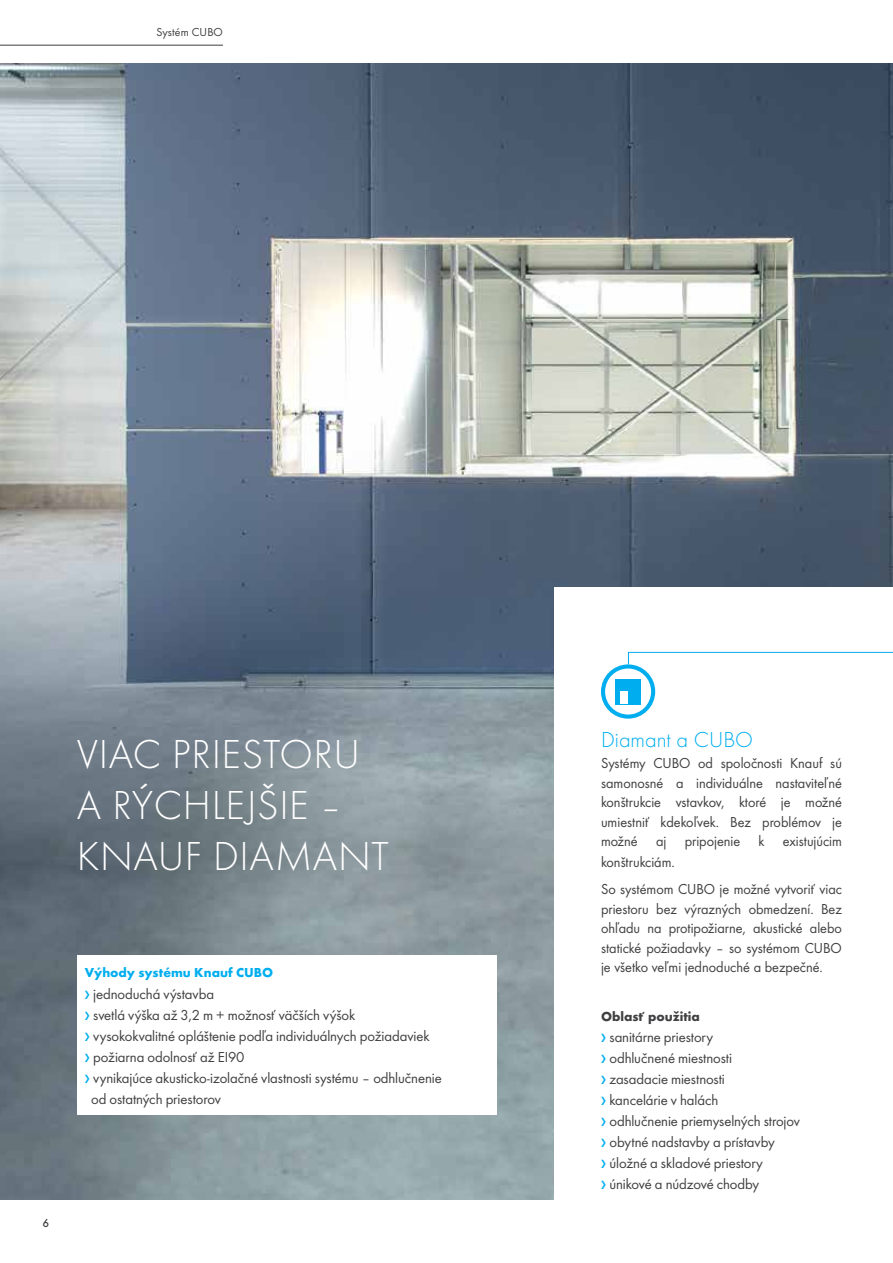
<style>
.page{position:relative;width:893px;height:1263px;background:#fff}
.page>*{position:absolute;margin:0;border:0;box-sizing:border-box;transform-origin:0 0}
.t1{font:42px/51px "Futura TOT Ligh";letter-spacing:.015em;color:#fff}
.t2{font:22.5px "Futura TOT Ligh";color:#00aeef}
.t3{font:15px/21px "Futura Boo";letter-spacing:-.005em;color:#414042}
.t4{font:700 13.5px "Futura";color:#00aeef}
.t5{font:700 13.5px "Futura";color:#414042}
.t6{font:12px "Futura Boo";letter-spacing:.01em;color:#414042}
.t7{font:500 12px "Futura";color:#414042}
</style>
<div class="page">
<img style="left:0;top:64px;width:893px;height:1135px">
<div style="left:555px;top:587px;width:338px;height:643px;background:#fff"></div>
<div style="left:77px;top:955px;width:420px;height:160px;background:#fff"></div>
<img style="left:888px;top:260px;width:5px;height:392px">
<hr style="left:0;top:45px;width:223px;height:1px;background:#414042">
<svg style="left:628px;top:652px;width:265px;height:12px"></svg>
<div style="left:601px;top:664px;width:54px;height:55px;border:4px solid #00aeef;border-radius:50%"></div>
<div style="left:615px;top:679px;width:26px;height:25px;background:#00aeef"></div>
<div style="left:620px;top:691px;width:8px;height:13px;background:#fff"></div>
<p class="t6" style="left:156px;top:25px;width:68px">Systém CUBO</p>
<h1 class="t1" style="left:77px;top:729px;width:314px">VIAC PRIESTORU<br>A RÝCHLEJŠIE –<br>KNAUF DIAMANT</h1>
<p class="t4" style="left:85px;top:964px;width:190px">Výhody systému Knauf CUBO</p>
<p class="t3" style="left:91px;top:983px;width:352px">jednoduchá výstavba<br>svetlá výška až 3,2 m + možnosť väčších výšok<br>vysokokvalitné opláštenie podľa individuálnych požiadaviek požiarna odolnosť až EI90<br>vynikajúce akusticko-izolačné vlastnosti systému – odhlučnenie od ostatných priestorov</p>
<p class="t7" style="left:43px;top:1216px;width:8px">6</p>
<h2 class="t2" style="left:601px;top:727px;width:154px">Diamant a CUBO</h2>
<p class="t3" style="left:601px;top:753px;width:242px;line-height:19.5px;text-align:justify">Systémy CUBO od spoločnosti Knauf sú samonosné a individuálne nastaviteľné konštrukcie vstavkov, ktoré je možné umiestniť kdekoľvek. Bez problémov je možné aj pripojenie k existujúcim</p>
<p class="t3" style="left:601px;top:848px;width:242px;line-height:27px">konštrukciám.<br>So systémom CUBO je možné vytvoriť viac</p>
<p class="t3" style="left:601px;top:899px;width:242px;line-height:19.5px;text-align:justify">priestoru bez výrazných obmedzení. Bez ohľadu na protipožiarne, akustické alebo statické požiadavky – so systémom CUBO je všetko veľmi jednoduché a bezpečné.</p>
<p class="t5" style="left:601px;top:1008px;width:100px">Oblasť použitia</p>
<p class="t3" style="left:609px;top:1026px;width:192px">sanitárne priestory<br>odhlučnené miestnosti<br>zasadacie miestnosti<br>kancelárie v halách<br>odhlučnenie priemyselných strojov obytné nadstavby a prístavby úložné a skladové priestory únikové a núdzové chodby</p>
</div>
